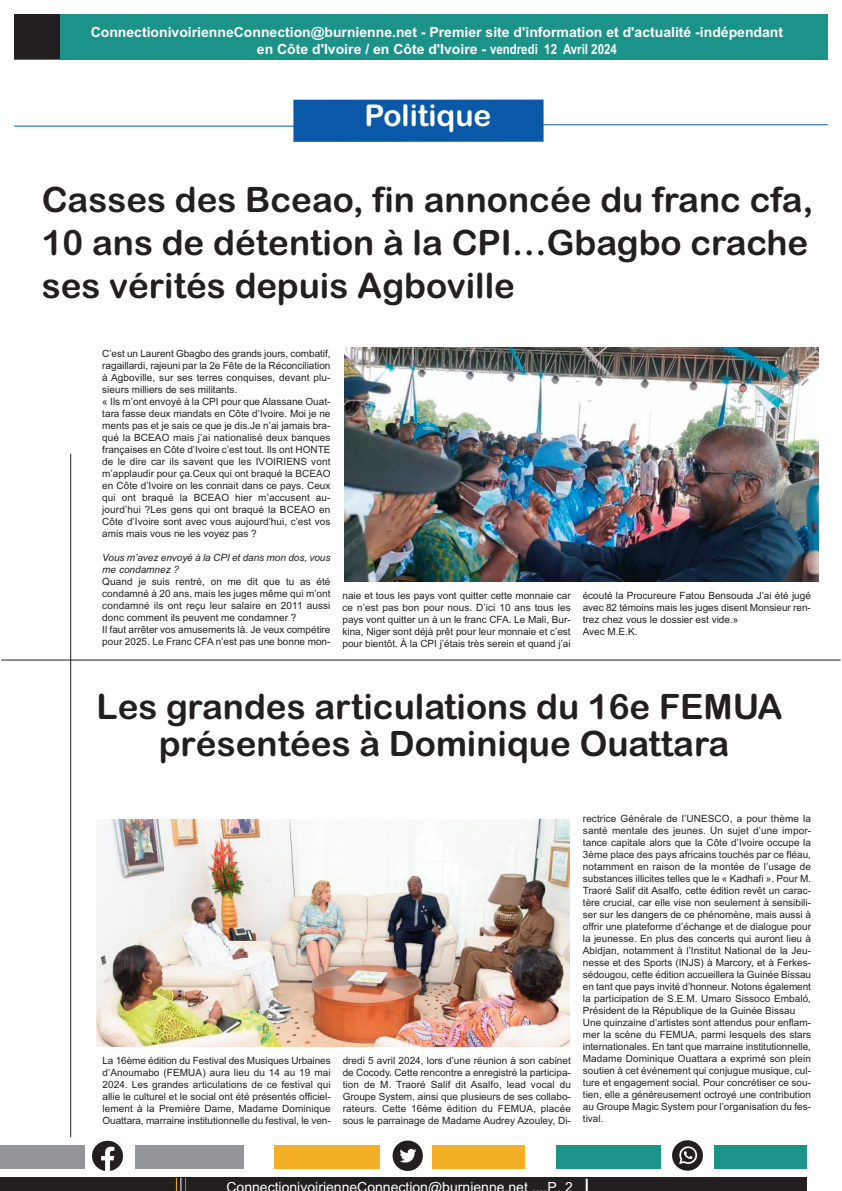
<style>
.page{position:relative;width:842px;height:1191px;background:#fff}
.page>*{position:absolute;margin:0;border:0;box-sizing:border-box;transform-origin:0 0}
.t1{font:35px/43px "Arial Rounded MT Bold";color:#231f20}
.t2{font:30px "Arial Rounded MT Bold";color:#fff}
.t3{font:700 14px/16.8px "Arial";color:#fff;text-align:center}
.t4{font:14px "Arial";color:#fff}
.t5{font:10px/12px "Arial";color:#231f20}
.t6{font:italic 10px/12px "Arial";letter-spacing:-.005em;color:#231f20}
.s1{font-family:"Arial Narrow"}
</style>
<div class="page">
<div style="left:14px;top:14px;width:814px;height:46px;background:#1b9388"></div>
<div style="left:14px;top:14px;width:46px;height:45px;background:#231f20"></div>
<hr style="left:14px;top:126px;width:360px;height:1px;background:#0a58a8">
<hr style="left:408px;top:124px;width:420px;height:1px;background:#0a58a8">
<hr style="left:70px;top:454px;width:1px;height:683px;background:#231f20">
<div style="left:0;top:1145px;width:244px;height:24px;background:#939598"></div>
<div style="left:274px;top:1145px;width:251px;height:24px;background:#f3b027"></div>
<div style="left:556px;top:1145px;width:250px;height:24px;background:#1b9388"></div>
<div style="left:0;top:1177px;width:806px;height:14px;background:#231f20"></div>
<img style="left:86px;top:1140px;width:48px;height:31px">
<img style="left:380px;top:1140px;width:52px;height:31px">
<img style="left:662px;top:1140px;width:51px;height:31px">
<svg style="left:176px;top:1177px;width:10px;height:14px"></svg>
<svg style="left:586px;top:1178px;width:2px;height:13px"></svg>
<hr style="left:1px;top:659px;width:840px;height:1px;background:#231f20">
<img style="left:344px;top:347px;width:474px;height:234px">
<img style="left:96px;top:819px;width:474px;height:227px">
<div style="left:293px;top:100px;width:251px;height:42px;background:#0a58a8"></div>
<h3 class="t3" style="left:91px;top:24px;width:694px">ConnectionivoirienneConnection@burnienne.net - Premier site d'information et d'actualité -indépendant en Côte d'Ivoire / en Côte d'Ivoire - <span class="s1">vendredi 12 Avril 2024</span></h3>
<h2 class="t2" style="left:365px;top:98px;width:128px">Politique</h2>
<h1 class="t1" style="left:42px;top:179px;width:773px">Casses des Bceao, fin annoncée du franc cfa,<br>10 ans de détention à la CPI…Gbagbo crache ses vérités depuis Agboville</h1>
<p class="t5" style="left:102px;top:347px;width:230px">C’est un Laurent Gbagbo des grands jours, combatif, ragaillardi, rajeuni par la 2e Fête de la Réconciliation à Agboville, sur ses terres conquises, devant plu&shy;sieurs milliers de ses militants.<br>« Ils m’ont envoyé à la CPI pour que Alassane Ouat&shy;tara fasse deux mandats en Côte d’Ivoire. Moi je ne ments pas et je sais ce que je dis.Je n’ai jamais bra&shy;qué la BCEAO mais j’ai nationalisé deux banques françaises en Côte d’Ivoire c’est tout. Ils ont HONTE de le dire car ils savent que les IVOIRIENS vont m’applaudir pour ça.Ceux qui ont braqué la BCEAO en Côte d’Ivoire on les connait dans ce pays. Ceux qui ont braqué la BCEAO hier m’accusent au&shy;jourd’hui ?Les gens qui ont braqué la BCEAO en Côte d’Ivoire sont avec vous aujourd’hui, c’est vos amis mais vous ne les voyez pas ?</p>
<p class="t6" style="left:102px;top:551px;width:230px">Vous m’avez envoyé à la CPI et dans mon dos, vous me condamnez ?</p>
<p class="t5" style="left:102px;top:575px;width:230px">Quand je suis rentré, on me dit que tu as été condamné à 20 ans, mais les juges même qui m’ont condamné ils ont reçu leur salaire en 2011 aussi donc comment ils peuvent me condamner ?<br>Il faut arrêter vos amusements là. Je veux compétire pour 2025. Le Franc CFA n’est pas une bonne mon-</p>
<p class="t5" style="left:342px;top:589px;width:230px;text-align:justify">naie et tous les pays vont quitter cette monnaie car ce n’est pas bon pour nous. D’ici 10 ans tous les pays vont quitter un à un le franc CFA. Le Mali, Bur&shy;kina, Niger sont déjà prêt pour leur monnaie et c’est pour bientôt. À la CPI j’étais très serein et quand j’ai</p>
<p class="t5" style="left:583px;top:589px;width:230px">écouté la Procureure Fatou Bensouda J’ai été jugé avec 82 témoins mais les juges disent Monsieur ren&shy;trez chez vous le dossier est vide.»<br>Avec M.E.K.</p>
<h1 class="t1" style="left:97px;top:688px;width:688px;line-height:37px;text-align:center">Les grandes articulations du 16e FEMUA présentées à Dominique Ouattara</h1>
<p class="t5" style="left:102px;top:1054px;width:230px;text-align:justify">La 16ème édition du Festival des Musiques Urbaines d’Anoumabo (FEMUA) aura lieu du 14 au 19 mai 2024. Les grandes articulations de ce festival qui allie le culturel et le social ont été présentés officiel&shy;lement à la Première Dame, Madame Dominique Ouattara, marraine institutionnelle du festival, le ven-</p>
<p class="t5" style="left:343px;top:1054px;width:230px;text-align:justify">dredi 5 avril 2024, lors d’une réunion à son cabinet de Cocody. Cette rencontre a enregistré la participa&shy;tion de M. Traoré Salif dit Asalfo, lead vocal du Groupe System, ainsi que plusieurs de ses collabo&shy;rateurs. Cette 16ème édition du FEMUA, placée sous le parrainage de Madame Audrey Azouley, Di-</p>
<p class="t5" style="left:583px;top:812px;width:230px">rectrice Générale de l’UNESCO, a pour thème la santé mentale des jeunes. Un sujet d’une impor&shy;tance capitale alors que la Côte d’Ivoire occupe la 3ème place des pays africains touchés par ce fléau, notamment en raison de la montée de l’usage de substances illicites telles que le « Kadhafi ». Pour M.<br>Traoré Salif dit Asalfo, cette édition revêt un carac&shy;tère crucial, car elle vise non seulement à sensibili&shy;ser sur les dangers de ce phénomène, mais aussi à offrir une plateforme d’échange et de dialogue pour la jeunesse. En plus des concerts qui auront lieu à Abidjan, notamment à l’Institut National de la Jeu&shy;nesse et des Sports (INJS) à Marcory, et à Ferkes&shy;sédougou, cette édition accueillera la Guinée Bissau en tant que pays invité d’honneur. Notons également la participation de S.E.M. Umaro Sissoco Embaló, Président de la République de la Guinée Bissau Une quinzaine d’artistes sont attendus pour enflam&shy;mer la scène du FEMUA, parmi lesquels des stars internationales. En tant que marraine institutionnelle, Madame Dominique Ouattara a exprimé son plein soutien à cet événement qui conjugue musique, cul&shy;ture et engagement social. Pour concrétiser ce sou&shy;tien, elle a généreusement octroyé une contribution au Groupe Magic System pour l’organisation du fes&shy;tival.</p>
<h3 class="t4" style="left:226px;top:1179px;width:303px">ConnectionivoirienneConnection@burnienne net</h3>
<h3 class="t4" style="left:548px;top:1179px;width:27px">P 2</h3>
</div>
